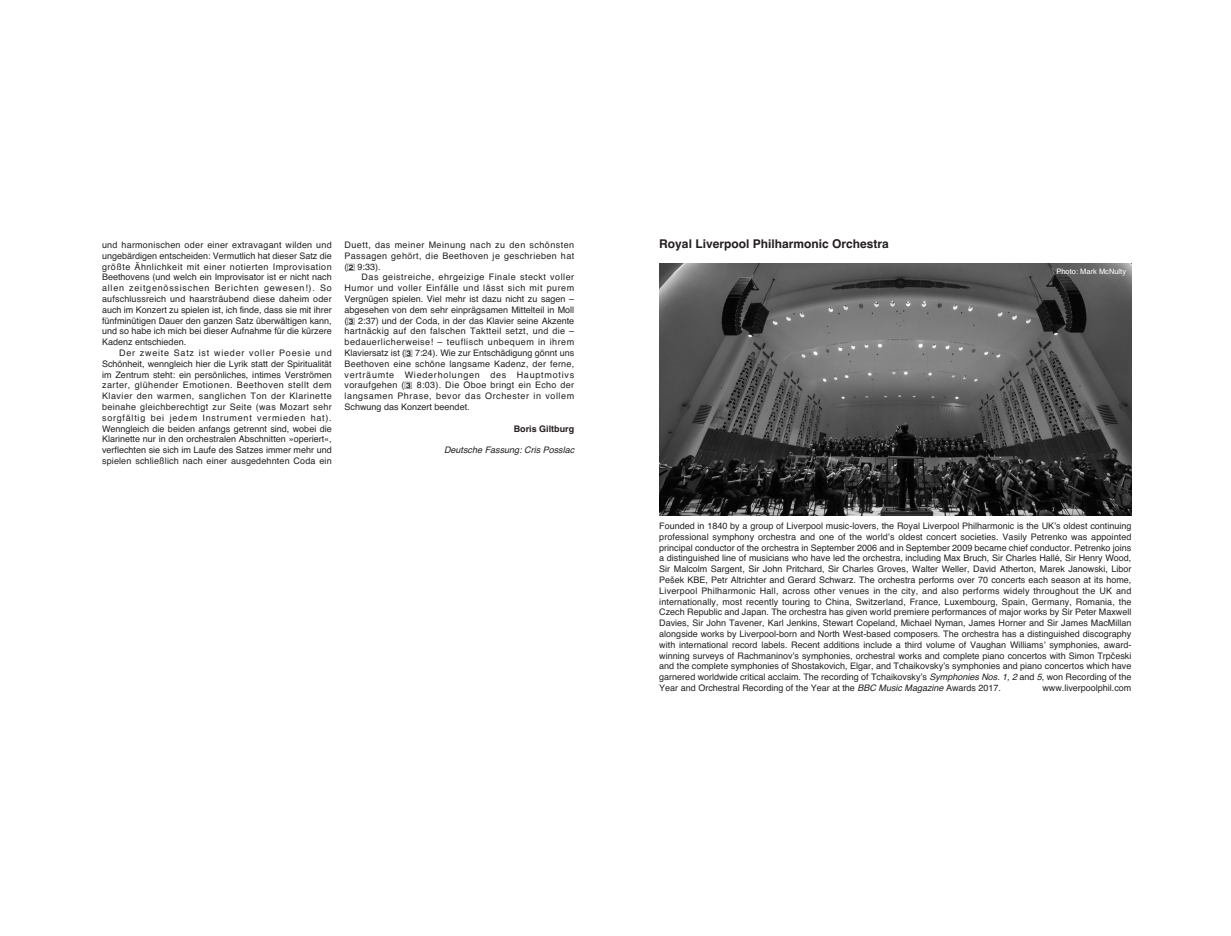
<style>
.page{position:relative;width:1231px;height:936px;background:#fff}
.page>*{position:absolute;margin:0;border:0;box-sizing:border-box;transform-origin:0 0}
.t1{font:700 12px "Helvetica";color:#231f20}
.t2{font:9px/10.8px "Helvetica";color:#231f20;text-align:justify}
.t3{font:italic 9px "Helvetica";color:#231f20}
.t4{font:700 9px "Helvetica";color:#231f20}
.t5{font:7.5px "Helvetica";color:#fff}
.s1{font-family:"Numberbox";font-size:7.5px}
.s2{font-style:italic}
</style>
<div class="page">
<img style="left:659px;top:263px;width:472px;height:252px">
<p class="t2" style="left:102px;top:239px;width:231px">und harmonischen oder einer extravagant wilden und ungebärdigen entscheiden: Vermutlich hat dieser Satz die größte Ähnlichkeit mit einer notierten Improvisation Beethovens (und welch ein Improvisator ist er nicht nach allen zeitgenössischen Berichten gewesen!). So aufschlussreich und haarsträubend diese daheim oder auch im Konzert zu spielen ist, ich finde, dass sie mit ihrer fünfminütigen Dauer den ganzen Satz überwältigen kann, und so habe ich mich bei dieser Aufnahme für die kürzere Kadenz entschieden.</p>
<p class="t2" style="left:102px;top:347px;width:231px;text-indent:17px">Der zweite Satz ist wieder voller Poesie und Schönheit, wenngleich hier die Lyrik statt der Spiritualität im Zentrum steht: ein persönliches, intimes Verströmen zarter, glühender Emotionen. Beethoven stellt dem Klavier den warmen, sanglichen Ton der Klarinette beinahe gleichberechtigt zur Seite (was Mozart sehr sorgfältig bei jedem Instrument vermieden hat).<br>Wenngleich die beiden anfangs getrennt sind, wobei die Klarinette nur in den orchestralen Abschnitten »operiert«, verflechten sie sich im Laufe des Satzes immer mehr und spielen schließlich nach einer ausgedehnten Coda ein</p>
<p class="t2" style="left:344px;top:239px;width:231px">Duett, das meiner Meinung nach zu den schönsten Passagen gehört, die Beethoven je geschrieben hat (<span class="s1">2</span> 9:33).</p>
<p class="t2" style="left:344px;top:272px;width:231px;text-indent:17px">Das geistreiche, ehrgeizige Finale steckt voller Humor und voller Einfälle und lässt sich mit purem Vergnügen spielen. Viel mehr ist dazu nicht zu sagen – abgesehen von dem sehr einprägsamen Mittelteil in Moll (<span class="s1">3</span> 2:37) und der Coda, in der das Klavier seine Akzente hartnäckig auf den falschen Taktteil setzt, und die – bedauerlicherweise! – teuflisch unbequem in ihrem Klaviersatz ist (<span class="s1">3</span> 7:24). Wie zur Entschädigung gönnt uns Beethoven eine schöne langsame Kadenz, der ferne, verträumte Wiederholungen des Hauptmotivs voraufgehen (<span class="s1">3</span> 8:03). Die Oboe bringt ein Echo der langsamen Phrase, bevor das Orchester in vollem Schwung das Konzert beendet.</p>
<p class="t4" style="left:514px;top:423px;width:62px">Boris Giltburg</p>
<p class="t3" style="left:444px;top:445px;width:132px">Deutsche Fassung: Cris Posslac</p>
<h1 class="t1" style="left:659px;top:237px;width:231px">Royal Liverpool Philharmonic Orchestra</h1>
<p class="t5" style="left:1056px;top:266px;width:71px">Photo: Mark McNulty</p>
<p class="t2" style="left:659px;top:520px;width:473px">Founded in 1840 by a group of Liverpool music-lovers, the Royal Liverpool Philharmonic is the UK’s oldest continuing professional symphony orchestra and one of the world’s oldest concert societies. Vasily Petrenko was appointed principal conductor of the orchestra in September 2006 and in September 2009 became chief conductor. Petrenko joins a distinguished line of musicians who have led the orchestra, including Max Bruch, Sir Charles Hallé, Sir Henry Wood, Sir Malcolm Sargent, Sir John Pritchard, Sir Charles Groves, Walter Weller, David Atherton, Marek Janowski, Libor Pešek KBE, Petr Altrichter and Gerard Schwarz. The orchestra performs over 70 concerts each season at its home, Liverpool Philharmonic Hall, across other venues in the city, and also performs widely throughout the UK and internationally, most recently touring to China, Switzerland, France, Luxembourg, Spain, Germany, Romania, the Czech Republic and Japan. The orchestra has given world premiere performances of major works by Sir Peter Maxwell Davies, Sir John Tavener, Karl Jenkins, Stewart Copeland, Michael Nyman, James Horner and Sir James MacMillan alongside works by Liverpool-born and North West-based composers. The orchestra has a distinguished discography with international record labels. Recent additions include a third volume of Vaughan Williams’ symphonies, award&shy;winning surveys of Rachmaninov’s symphonies, orchestral works and complete piano concertos with Simon Trpčeski and the complete symphonies of Shostakovich, Elgar, and Tchaikovsky’s symphonies and piano concertos which have garnered worldwide critical acclaim. The recording of Tchaikovsky’s <span class="s2">Symphonies Nos. 1, 2</span> and <span class="s2">5</span>, won Recording of the Year and Orchestral Recording of the Year at the <span class="s2">BBC Music Magazine</span> Awards 2017.</p>
<p class="t2" style="left:1042px;top:682px;width:91px">www.liverpoolphil.com</p>
</div>
